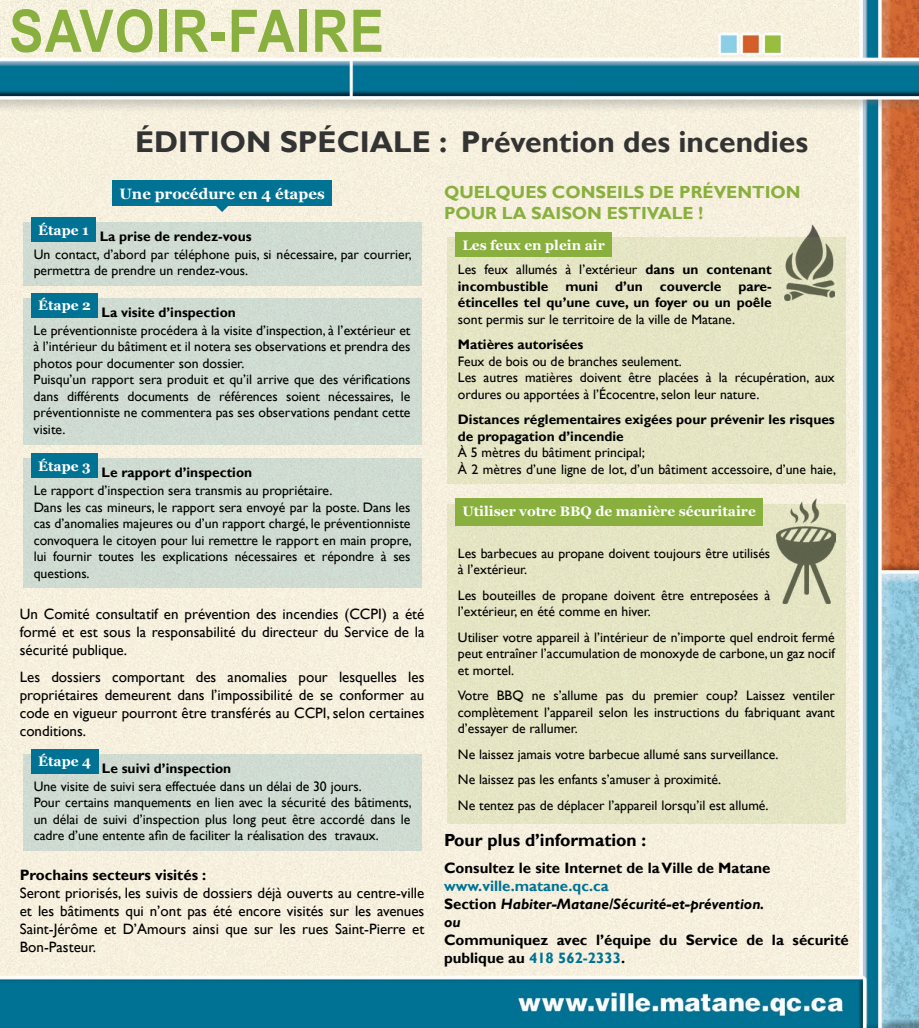
<style>
.page{position:relative;width:919px;height:1028px;background:#fff}
.page>*{position:absolute;margin:0;border:0;box-sizing:border-box;transform-origin:0 0}
.t1{font:700 58.75px "Arial Narrow";letter-spacing:.02em;color:#89af3f;scale:1.06 1}
.t2{font:700 30px "Gill Sans";color:#333}
.t3{font:700 17.5px/21px "Gill Sans";color:#89af3f}
.t4{font:700 17.5px "Gill Sans";color:#000}
.t5{font:15px/18px "Gill Sans";color:#000;text-align:justify}
.t6{font:700 15px/18px "Gill Sans";color:#000}
.t7{font:italic 700 15px/18px "Gill Sans";color:#000}
.t8{font:700 15px "Georgia";color:#fff}
.t9{font:13.75px/16.5px "Gill Sans";color:#000}
.t10{font:700 13.75px/16.5px "Gill Sans";color:#000;text-align:justify}
.t11{font:700 13.75px "Georgia";color:#fff}
.s1{font-weight:400}
.s2{font-style:normal;color:#007294}
.s3{font-style:normal}
.s4{color:#007294}
</style>
<div class="page">
<img style="left:0;top:0;width:919px;height:1028px">
<img style="left:0;top:0;width:237px;height:55px">
<svg style="left:209px;top:206px;width:26px;height:6px"></svg>
<div style="left:112px;top:180px;width:220px;height:26px;background:#007294"></div>
<img style="left:784px;top:225px;width:50px;height:12px">
<img style="left:776px;top:498px;width:60px;height:6px">
<div style="left:23px;top:222px;width:398px;height:64px;background:#d0dcd2"></div>
<div style="left:31px;top:217px;width:65px;height:25px;background:#007294"></div>
<div style="left:23px;top:298px;width:398px;height:146px;background:#d0dcd2"></div>
<div style="left:31px;top:293px;width:67px;height:24px;background:#007294"></div>
<div style="left:23px;top:458px;width:398px;height:130px;background:#d0dcd2"></div>
<div style="left:31px;top:453px;width:67px;height:25px;background:#007294"></div>
<div style="left:23px;top:754px;width:398px;height:97px;background:#cfdcd1"></div>
<div style="left:31px;top:749px;width:67px;height:24px;background:#007294"></div>
<div style="left:447px;top:237px;width:398px;height:247px;background:#e4e5c5"></div>
<div style="left:455px;top:232px;width:157px;height:25px;background:#89af3f"></div>
<div style="left:447px;top:504px;width:398px;height:320px;background:#e4e5c5"></div>
<div style="left:455px;top:498px;width:308px;height:28px;background:#89af3f"></div>
<h1 class="t1" style="left:9px;top:-13px;width:355px">SAVOIR-FAIRE</h1>
<h2 class="t2" style="left:135px;top:124px;width:674px">ÉDITION SPÉCIALE : Prévention des incendies</h2>
<p class="t8" style="left:119px;top:184px;width:207px">Une procédure en 4 étapes</p>
<p class="t11" style="left:38px;top:221px;width:52px">Étape 1</p>
<p class="t10" style="left:100px;top:228px;width:153px">La prise de rendez-vous</p>
<p class="t9" style="left:34px;top:246px;width:380px">Un contact, d’abord par téléphone puis, si nécessaire, par courrier, permettra de prendre un rendez-vous.</p>
<p class="t11" style="left:38px;top:297px;width:54px">Étape 2</p>
<p class="t10" style="left:102px;top:304px;width:136px">La visite d’inspection</p>
<p class="t9" style="left:34px;top:322px;width:378px">Le préventionniste procédera à la visite d’inspection, à l’extérieur et à l’intérieur du bâtiment et il notera ses observations et prendra des photos pour documenter son dossier.<br>Puisqu’un rapport sera produit et qu’il arrive que des vérifications dans différents documents de références soient nécessaires, le préventionniste ne commentera pas ses observations pendant cette visite.</p>
<p class="t11" style="left:38px;top:457px;width:54px">Étape 3</p>
<p class="t10" style="left:102px;top:465px;width:152px">Le rapport d’inspection</p>
<p class="t9" style="left:34px;top:482px;width:380px">Le rapport d’inspection sera transmis au propriétaire.<br>Dans les cas mineurs, le rapport sera envoyé par la poste. Dans les cas d’anomalies majeures ou d’un rapport chargé, le préventionniste convoquera le citoyen pour lui remettre le rapport en main propre, lui fournir toutes les explications nécessaires et répondre à ses questions.</p>
<p class="t5" style="left:20px;top:605px;width:406px">Un Comité consultatif en prévention des incendies (CCPI) a été formé et est sous la responsabilité du directeur du Service de la sécurité publique.</p>
<p class="t5" style="left:20px;top:668px;width:406px">Les dossiers comportant des anomalies pour lesquelles les propriétaires demeurent dans l’impossibilité de se conformer au code en vigueur pourront être transférés au CCPI, selon certaines conditions.</p>
<p class="t11" style="left:38px;top:753px;width:54px">Étape 4</p>
<p class="t10" style="left:102px;top:760px;width:131px">Le suivi d’inspection</p>
<p class="t9" style="left:34px;top:778px;width:380px">Une visite de suivi sera effectuée dans un délai de 30 jours.<br>Pour certains manquements en lien avec la sécurité des bâtiments, un délai de suivi d’inspection plus long peut être accordé dans le cadre d’une entente afin de faciliter la réalisation des travaux.</p>
<p class="t6" style="left:20px;top:866px;width:188px">Prochains secteurs visités :</p>
<p class="t5" style="left:20px;top:884px;width:406px">Seront priorisés, les suivis de dossiers déjà ouverts au centre-ville et les bâtiments qui n’ont pas été encore visités sur les avenues Saint-Jérôme et D’Amours ainsi que sur les rues Saint-Pierre et Bon-Pasteur.</p>
<p class="t3" style="left:444px;top:182px;width:358px">QUELQUES CONSEILS DE PRÉVENTION<br>POUR LA SAISON ESTIVALE !</p>
<p class="t11" style="left:462px;top:236px;width:144px">Les feux en plein air</p>
<p class="t10" style="left:458px;top:262px;width:315px"><span class="s1">Les feux allumés à l’extérieur</span> dans un contenant incombustible muni d’un couvercle pare&shy;étincelles tel qu’une cuve, un foyer ou un poêle</p>
<p class="t9" style="left:458px;top:311px;width:279px">sont permis sur le territoire de la ville de Matane.</p>
<p class="t10" style="left:458px;top:337px;width:127px">Matières autorisées</p>
<p class="t9" style="left:458px;top:353px;width:378px">Feux de bois ou de branches seulement.<br>Les autres matières doivent être placées à la récupération, aux ordures ou apportées à l’Écocentre, selon leur nature.</p>
<p class="t10" style="left:458px;top:412px;width:378px">Distances réglementaires exigées pour prévenir les risques de propagation d’incendie</p>
<p class="t9" style="left:458px;top:444px;width:380px">À 5 mètres du bâtiment principal;<br>À 2 mètres d’une ligne de lot, d’un bâtiment accessoire, d’une haie,</p>
<p class="t11" style="left:462px;top:502px;width:295px">Utiliser votre BBQ de manière sécuritaire</p>
<p class="t9" style="left:458px;top:545px;width:314px">Les barbecues au propane doivent toujours être utilisés à l’extérieur.</p>
<p class="t9" style="left:458px;top:587px;width:314px">Les bouteilles de propane doivent être entreposées à l’extérieur, en été comme en hiver.</p>
<p class="t9" style="left:458px;top:629px;width:378px;text-align:justify">Utiliser votre appareil à l’intérieur de n’importe quel endroit fermé peut entraîner l’accumulation de monoxyde de carbone, un gaz nocif et mortel.</p>
<p class="t9" style="left:458px;top:688px;width:378px;text-align:justify">Votre BBQ ne s’allume pas du premier coup? Laissez ventiler complètement l’appareil selon les instructions du fabriquant avant d’essayer de rallumer.</p>
<p class="t9" style="left:458px;top:742px;width:322px;line-height:25.5px">Ne laissez jamais votre barbecue allumé sans surveillance.<br>Ne laissez pas les enfants s’amuser à proximité.<br>Ne tentez pas de déplacer l’appareil lorsqu’il est allumé.</p>
<p class="t4" style="left:444px;top:829px;width:204px">Pour plus d’information :</p>
<p class="t6" style="left:444px;top:859px;width:328px">Consultez le site Internet de la Ville de Matane</p>
<p class="t7" style="left:444px;top:877px;width:322px"><span class="s2">www.ville.matane.qc.ca<br></span><span class="s3">Section</span> Habiter-Matane/Sécurité-et-prévention. ou</p>
<p class="t6" style="left:444px;top:931px;width:406px">Communiquez avec l’équipe du Service de la sécurité publique au <span class="s4">418 562-2333</span>.</p>
</div>
